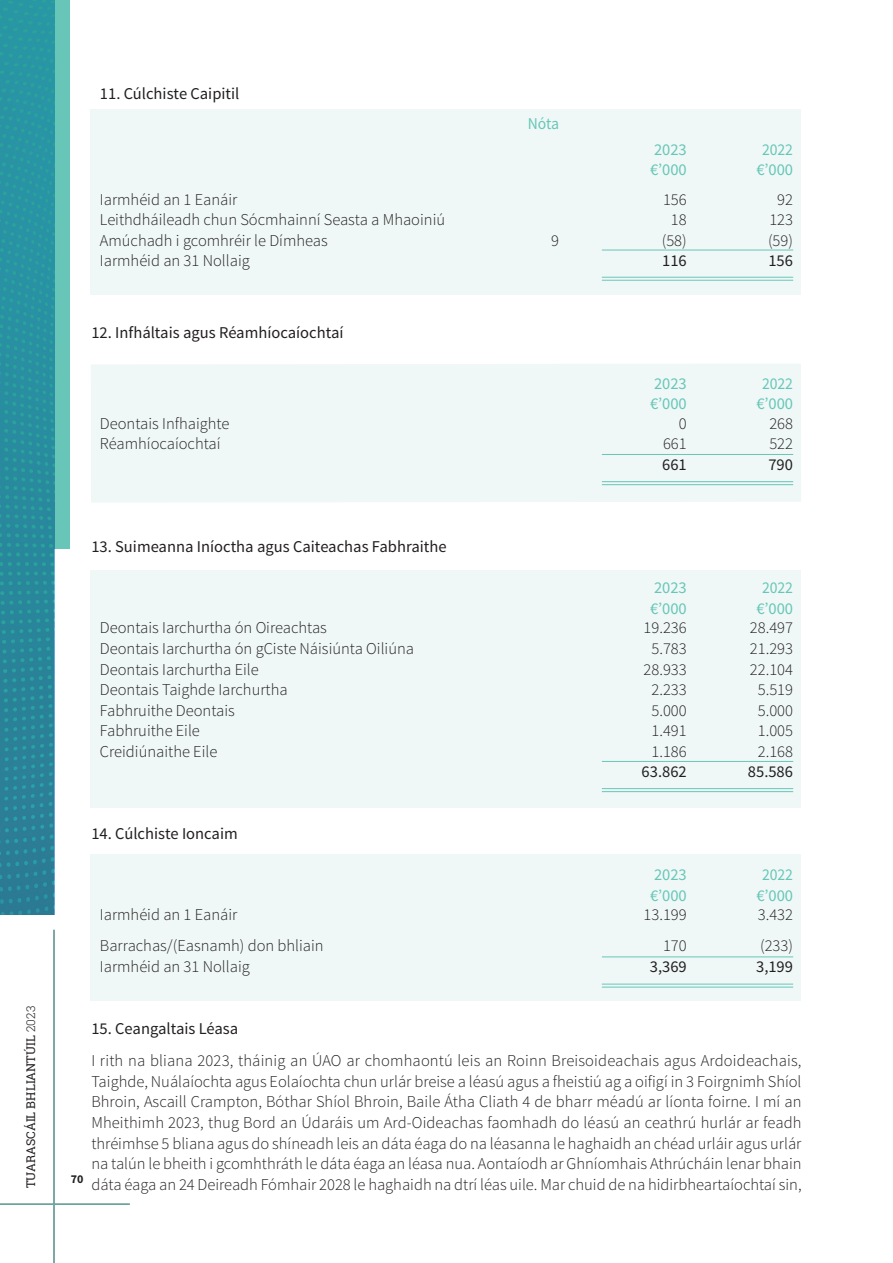
<style>
.page{position:relative;width:893px;height:1263px;background:#fff}
.page>*{position:absolute;margin:0;border:0;box-sizing:border-box;transform-origin:0 0}
.t1{font:300 16.5px/20.5px "Source Sans Pro";color:#231f20;text-align:justify}
.t2{font:16.5px "Source Sans Pro";color:#231f20}
.t3{font:16.5px "Source Sans Pro";letter-spacing:-.005em;color:#68c6b8}
.t4{font:16.5px "Source Sans Pro";letter-spacing:-.005em;color:#68c6b8;scale:.95 1}
.t5{font:12px "Roboto Slab";color:#231f20}
.t6{font:700 12px "Source Sans Pro";color:#231f20}
.s1{font-weight:300}
</style>
<div class="page">
<div style="left:91px;top:854px;width:710px;height:146px;background:#eff8f7"></div>
<div style="left:91px;top:570px;width:710px;height:237px;background:#eff8f7"></div>
<div style="left:91px;top:364px;width:710px;height:138px;background:#eff8f7"></div>
<div style="left:91px;top:110px;width:710px;height:185px;background:#eff8f7"></div>
<hr style="left:54px;top:930px;width:1px;height:333px;background:#68c6b8">
<hr style="left:0;top:1204px;width:130px;height:1px;background:#68c6b8">
<div style="left:48px;top:0;width:21px;height:548px;background:#68c6b8"></div>
<img style="left:0;top:0;width:54px;height:914px">
<hr style="left:602px;top:250px;width:191px;height:1px;background:#68c6b8">
<hr style="left:602px;top:277px;width:191px;height:1px;background:#68c6b8">
<hr style="left:602px;top:280px;width:191px;height:1px;background:#68c6b8">
<hr style="left:602px;top:454px;width:191px;height:1px;background:#68c6b8">
<hr style="left:602px;top:481px;width:191px;height:1px;background:#68c6b8">
<hr style="left:602px;top:484px;width:191px;height:1px;background:#68c6b8">
<hr style="left:602px;top:761px;width:191px;height:1px;background:#68c6b8">
<hr style="left:602px;top:788px;width:191px;height:1px;background:#68c6b8">
<hr style="left:602px;top:791px;width:191px;height:1px;background:#68c6b8">
<hr style="left:602px;top:956px;width:191px;height:1px;background:#68c6b8">
<hr style="left:602px;top:984px;width:191px;height:1px;background:#68c6b8">
<hr style="left:602px;top:987px;width:191px;height:1px;background:#68c6b8">
<p class="t5" style="left:22px;top:1188px;width:184px;rotate:-90deg">TUARASCÁIL BHLIANTÚIL <span class="s1">2023</span></p>
<p class="t2" style="left:100px;top:87px;width:141px">11. Cúlchiste Caipitil</p>
<p class="t4" style="left:528px;top:118px;width:35px">Nóta</p>
<p class="t3" style="left:654px;top:143px;width:34px">2023</p>
<p class="t4" style="left:762px;top:143px;width:34px">2022</p>
<p class="t3" style="left:650px;top:163px;width:38px">€’000</p>
<p class="t3" style="left:756px;top:163px;width:38px">€’000</p>
<p class="t1" style="left:100px;top:190px;width:139px">Iarmhéid an 1 Eanáir</p>
<p class="t1" style="left:663px;top:190px;width:25px">156</p>
<p class="t1" style="left:777px;top:190px;width:17px">92</p>
<p class="t1" style="left:100px;top:211px;width:347px">Leithdháileadh chun Sócmhainní Seasta a Mhaoiniú</p>
<p class="t1" style="left:671px;top:211px;width:17px">18</p>
<p class="t1" style="left:769px;top:211px;width:25px">123</p>
<p class="t1" style="left:100px;top:232px;width:229px">Amúchadh i gcomhréir le Dímheas</p>
<p class="t1" style="left:551px;top:232px;width:9px">9</p>
<p class="t1" style="left:662px;top:232px;width:27px">(58)</p>
<p class="t1" style="left:768px;top:232px;width:27px">(59)</p>
<p class="t1" style="left:100px;top:252px;width:151px">Iarmhéid an 31 Nollaig</p>
<p class="t2" style="left:662px;top:255px;width:26px">116</p>
<p class="t2" style="left:768px;top:255px;width:26px">156</p>
<p class="t2" style="left:91px;top:326px;width:254px">12. Infháltais agus Réamhíocaíochtaí</p>
<p class="t3" style="left:654px;top:377px;width:34px">2023</p>
<p class="t4" style="left:762px;top:377px;width:34px">2022</p>
<p class="t3" style="left:650px;top:397px;width:38px">€’000</p>
<p class="t3" style="left:756px;top:397px;width:38px">€’000</p>
<p class="t1" style="left:100px;top:414px;width:131px">Deontais Infhaighte</p>
<p class="t1" style="left:679px;top:414px;width:9px">0</p>
<p class="t1" style="left:769px;top:414px;width:25px">268</p>
<p class="t1" style="left:100px;top:435px;width:122px">Réamhíocaíochtaí</p>
<p class="t1" style="left:663px;top:435px;width:25px">661</p>
<p class="t1" style="left:769px;top:435px;width:25px">522</p>
<p class="t2" style="left:662px;top:458px;width:26px">661</p>
<p class="t2" style="left:768px;top:458px;width:26px">790</p>
<p class="t2" style="left:91px;top:540px;width:357px">13. Suimeanna Iníoctha agus Caiteachas Fabhraithe</p>
<p class="t3" style="left:654px;top:581px;width:34px">2023</p>
<p class="t4" style="left:762px;top:581px;width:34px">2022</p>
<p class="t3" style="left:650px;top:602px;width:38px">€’000</p>
<p class="t3" style="left:756px;top:602px;width:38px">€’000</p>
<p class="t1" style="left:100px;top:619px;width:229px">Deontais Iarchurtha ón Oireachtas</p>
<p class="t1" style="left:644px;top:619px;width:45px">19.236</p>
<p class="t1" style="left:750px;top:619px;width:45px">28.497</p>
<p class="t1" style="left:100px;top:640px;width:316px">Deontais Iarchurtha ón gCiste Náisiúnta Oiliúna</p>
<p class="t1" style="left:651px;top:640px;width:37px">5.783</p>
<p class="t1" style="left:750px;top:640px;width:45px">21.293</p>
<p class="t1" style="left:100px;top:660px;width:160px">Deontais Iarchurtha Eile</p>
<p class="t1" style="left:644px;top:660px;width:45px">28.933</p>
<p class="t1" style="left:750px;top:660px;width:45px">22.104</p>
<p class="t1" style="left:100px;top:681px;width:189px">Deontais Taighde Iarchurtha</p>
<p class="t1" style="left:651px;top:681px;width:37px">2.233</p>
<p class="t1" style="left:758px;top:681px;width:37px">5.519</p>
<p class="t1" style="left:100px;top:701px;width:136px">Fabhruithe Deontais</p>
<p class="t1" style="left:651px;top:701px;width:37px">5.000</p>
<p class="t1" style="left:758px;top:701px;width:37px">5.000</p>
<p class="t1" style="left:100px;top:722px;width:102px">Fabhruithe Eile</p>
<p class="t1" style="left:651px;top:722px;width:37px">1.491</p>
<p class="t1" style="left:758px;top:722px;width:37px">1.005</p>
<p class="t1" style="left:100px;top:742px;width:119px">Creidiúnaithe Eile</p>
<p class="t1" style="left:651px;top:742px;width:37px">1.186</p>
<p class="t1" style="left:758px;top:742px;width:37px">2.168</p>
<p class="t2" style="left:642px;top:765px;width:47px">63.862</p>
<p class="t2" style="left:748px;top:765px;width:47px">85.586</p>
<p class="t2" style="left:91px;top:827px;width:148px">14. Cúlchiste Ioncaim</p>
<p class="t3" style="left:654px;top:868px;width:34px">2023</p>
<p class="t4" style="left:762px;top:868px;width:34px">2022</p>
<p class="t3" style="left:650px;top:889px;width:38px">€’000</p>
<p class="t3" style="left:756px;top:889px;width:38px">€’000</p>
<p class="t1" style="left:100px;top:906px;width:139px">Iarmhéid an 1 Eanáir</p>
<p class="t1" style="left:644px;top:906px;width:45px">13.199</p>
<p class="t1" style="left:758px;top:906px;width:37px">3.432</p>
<p class="t1" style="left:100px;top:937px;width:225px">Barrachas/(Easnamh) don bhliain</p>
<p class="t1" style="left:663px;top:937px;width:25px">170</p>
<p class="t1" style="left:760px;top:937px;width:34px">(233)</p>
<p class="t1" style="left:100px;top:958px;width:151px">Iarmhéid an 31 Nollaig</p>
<p class="t2" style="left:650px;top:960px;width:38px">3,369</p>
<p class="t2" style="left:756px;top:960px;width:38px">3,199</p>
<p class="t6" style="left:71px;top:1174px;width:14px">70</p>
<p class="t2" style="left:91px;top:1022px;width:148px">15. Ceangaltais Léasa</p>
<p class="t1" style="left:91px;top:1052px;width:712px">I rith na bliana 2023, tháinig an ÚAO ar chomhaontú leis an Roinn Breisoideachais agus Ardoideachais, Taighde, Nuálaíochta agus Eolaíochta chun urlár breise a léasú agus a fheistiú ag a oifigí in 3 Foirgnimh Shíol Bhroin, Ascaill Crampton, Bóthar Shíol Bhroin, Baile Átha Cliath 4 de bharr méadú ar líonta foirne. I mí an Mheithimh 2023, thug Bord an Údaráis um Ard-Oideachas faomhadh do léasú an ceathrú hurlár ar feadh thréimhse 5 bliana agus do shíneadh leis an dáta éaga do na léasanna le haghaidh an chéad urláir agus urlár na talún le bheith i gcomhthráth le dáta éaga an léasa nua. Aontaíodh ar Ghníomhais Athrúcháin lenar bhain dáta éaga an 24 Deireadh Fómhair 2028 le haghaidh na dtrí léas uile. Mar chuid de na hidirbheartaíochtaí sin,</p>
</div>
